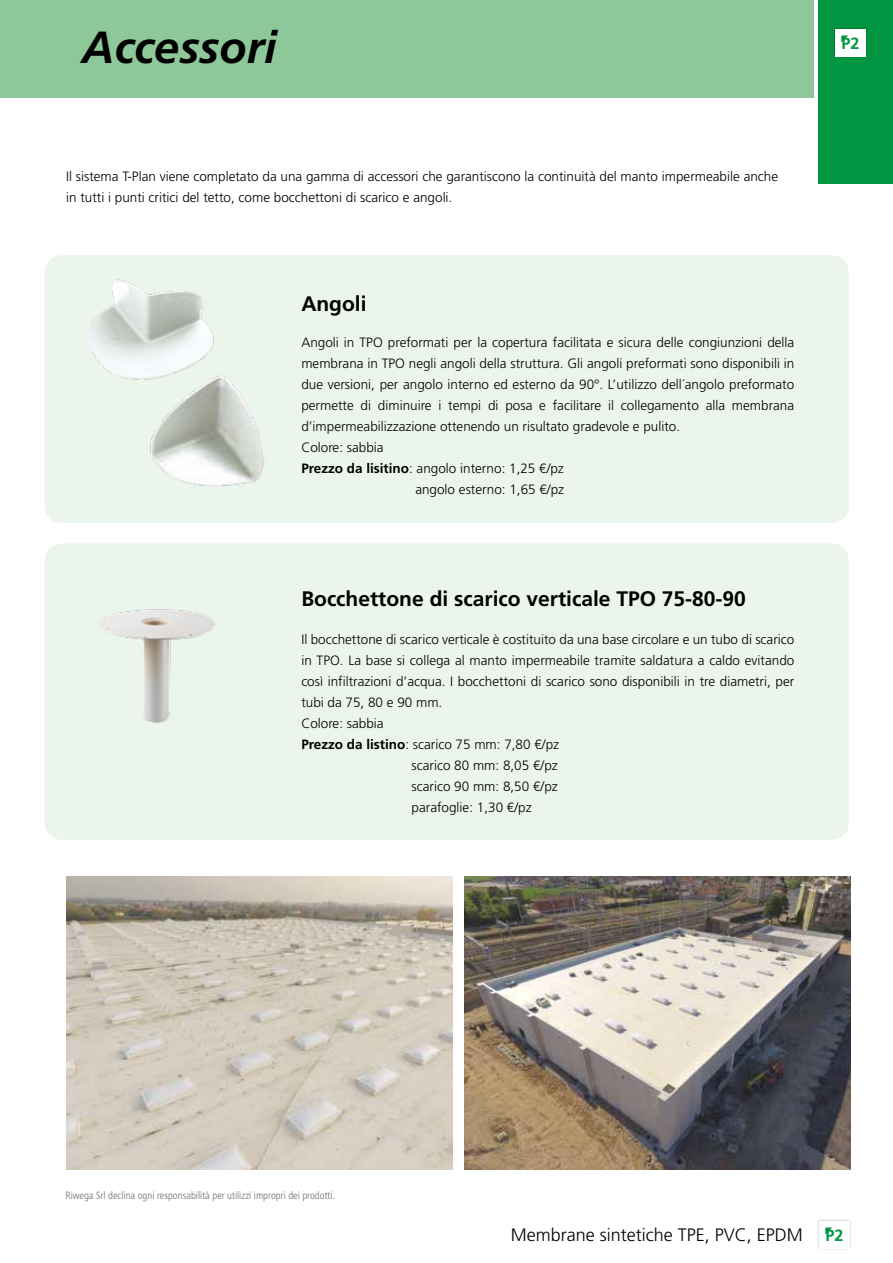
<style>
.page{position:relative;width:893px;height:1263px;background:#fff}
.page>*{position:absolute;margin:0;border:0;box-sizing:border-box;transform-origin:0 0}
.t1{font:italic 700 45px "Frutiger";color:#000}
.t2{font:700 21px "Frutiger";color:#000}
.t3{font:300 18px "Frutiger";color:#000}
.t4{font:700 16.2px "Frutiger";color:#009641}
.t5{font:300 13.5px/21px "Frutiger";color:#000}
.t6{font:300 condensed 10.5px "Frutiger";color:#706f6f}
.s1{font-weight:700}
</style>
<div class="page">
<div style="left:818px;top:0;width:75px;height:184px;background:#009641"></div>
<div style="left:0;top:0;width:813px;height:98px;background:#8ec89a"></div>
<div style="left:833px;top:27px;width:35px;height:31px;background:#000;opacity:.3"></div>
<div style="left:835px;top:29px;width:31px;height:27px;background:#fff"></div>
<svg style="left:841px;top:35px;width:7px;height:7px"></svg>
<div style="left:817px;top:1219px;width:35px;height:31px;background:#000;opacity:.3"></div>
<div style="left:819px;top:1221px;width:31px;height:27px;background:#fff"></div>
<svg style="left:825px;top:1227px;width:7px;height:7px"></svg>
<div style="left:45px;top:255px;width:804px;height:268px;background:#ebf5ec;border-radius:18px"></div>
<div style="left:45px;top:543px;width:804px;height:297px;background:#ebf5ec;border-radius:18px"></div>
<img style="left:66px;top:876px;width:387px;height:293px">
<img style="left:465px;top:876px;width:385px;height:293px">
<img style="left:99px;top:609px;width:116px;height:114px">
<img style="left:150px;top:376px;width:114px;height:111px">
<img style="left:86px;top:279px;width:135px;height:121px">
<h1 class="t1" style="left:82px;top:21px;width:196px">Accessori</h1>
<p class="t5" style="left:66px;top:166px;width:714px">Il sistema T-Plan viene completato da una gamma di accessori che garantiscono la continuità del manto impermeabile anche in tutti i punti critici del tetto, come bocchettoni di scarico e angoli.</p>
<h2 class="t2" style="left:301px;top:291px;width:67px">Angoli</h2>
<p class="t5" style="left:301px;top:332px;width:494px">Angoli in TPO preformati per la copertura facilitata e sicura delle congiunzioni della</p>
<p class="t5" style="left:301px;top:353px;width:494px">membrana in TPO negli angoli della struttura. Gli angoli preformati sono disponibili in</p>
<p class="t5" style="left:301px;top:374px;width:494px">due versioni, per angolo interno ed esterno da 90°. L’utilizzo dell´angolo preformato</p>
<p class="t5" style="left:301px;top:395px;width:494px">permette di diminuire i tempi di posa e facilitare il collegamento alla membrana</p>
<p class="t5" style="left:301px;top:416px;width:380px">d’impermeabilizzazione ottenendo un risultato gradevole e pulito.</p>
<p class="t5" style="left:301px;top:437px;width:84px">Colore: sabbia</p>
<p class="t5" style="left:301px;top:458px;width:264px"><span class="s1">Prezzo da lisitino</span>: angolo interno: 1,25 €/pz</p>
<p class="t5" style="left:415px;top:479px;width:150px">angolo esterno: 1,65 €/pz</p>
<h2 class="t2" style="left:301px;top:587px;width:446px">Bocchettone di scarico verticale TPO 75-80-90</h2>
<p class="t5" style="left:301px;top:629px;width:494px">Il bocchettone di scarico verticale è costituito da una base circolare e un tubo di scarico</p>
<p class="t5" style="left:301px;top:650px;width:494px">in TPO. La base si collega al manto impermeabile tramite saldatura a caldo evitando</p>
<p class="t5" style="left:301px;top:671px;width:494px">così infiltrazioni d’acqua. I bocchettoni di scarico sono disponibili in tre diametri, per</p>
<p class="t5" style="left:301px;top:692px;width:143px">tubi da 75, 80 e 90 mm.</p>
<p class="t5" style="left:301px;top:713px;width:84px">Colore: sabbia</p>
<p class="t5" style="left:301px;top:734px;width:259px"><span class="s1">Prezzo da listino</span>: scarico 75 mm: 7,80 €/pz</p>
<p class="t5" style="left:411px;top:755px;width:148px">scarico 80 mm: 8,05 €/pz</p>
<p class="t5" style="left:411px;top:776px;width:148px">scarico 90 mm: 8,50 €/pz</p>
<p class="t5" style="left:412px;top:797px;width:122px">parafoglie: 1,30 €/pz</p>
<p class="t4" style="left:842px;top:33px;width:20px">P2</p>
<p class="t6" style="left:65px;top:1189px;width:271px">Riwega Srl declina ogni responsabilità per utilizzi impropri dei prodotti.</p>
<h3 class="t3" style="left:511px;top:1225px;width:294px">Membrane sintetiche TPE, PVC, EPDM</h3>
<p class="t4" style="left:826px;top:1225px;width:20px">P2</p>
</div>
